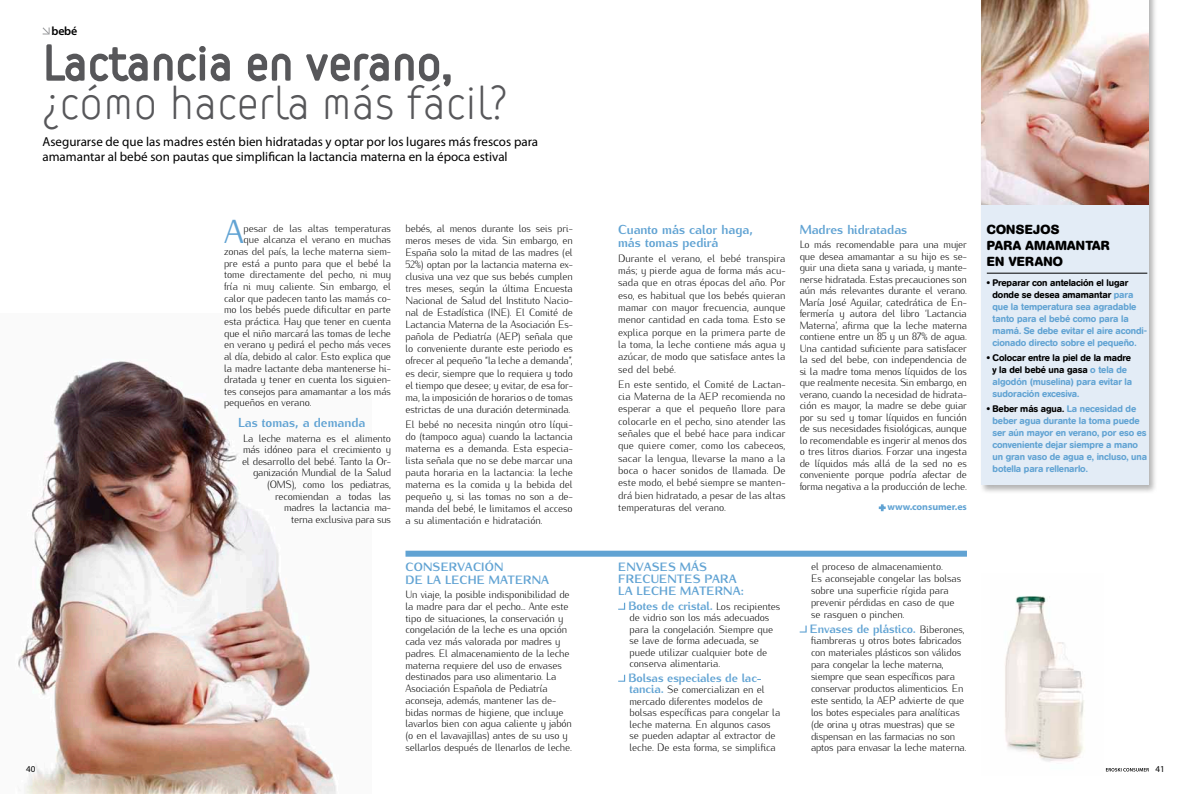
<style>
.page{position:relative;width:1191px;height:794px;background:#fff}
.page>*{position:absolute;margin:0;border:0;box-sizing:border-box;transform-origin:0 0}
.t1{font:46px "VSV Melon Light";letter-spacing:-.03em;color:#57575a}
.t2{font:33.1px "Kurier";color:#61a3d3;scale:.96 1}
.t3{font:13px/15px "Myriad Pro";color:#000}
.t4{font:800 13px/12.8px "Kurier";letter-spacing:-.005em;color:#61a3d3;scale:.96 1}
.t5{font:700 13px/16px "AG Book Rounded";letter-spacing:.02em;color:#000}
.t6{font:800 12px/12px "Kurier";letter-spacing:.015em;color:#61a3d3;scale:.96 1}
.t7{font:800 12px "Kurier";letter-spacing:-.01em;color:#61a3d3;scale:.96 1}
.t8{font:600 12px "Myriad Pro";color:#000}
.t9{font:300 10.6px/11.5px "Kurier";letter-spacing:-.015em;color:#000;text-align:justify;scale:.96 1}
.t10{font:700 9.6px "Myriad Pro";letter-spacing:-.01em;color:#61a3d3;scale:1.04 1}
.t11{font:500 9.5px/12px "AG Book Rounded";letter-spacing:-.01em;color:#61a3d3}
.t12{font:9px "Myriad Pro";color:#000}
.s1{font-weight:300;font-size:10.6px;color:#000}
.s2{font-weight:800;font-size:12px;color:#61a3d3}
.s3{color:#000}
</style>
<div class="page">
<img style="left:1005px;top:596px;width:79px;height:166px">
<img style="left:18px;top:360px;width:318px;height:434px">
<div style="left:979px;top:0;width:178px;height:494px;background:#000;opacity:.3"></div>
<div style="left:981px;top:0;width:167px;height:485px;background:#e3ecf6"></div>
<img style="left:981px;top:0;width:167px;height:204px">
<svg style="left:43px;top:27px;width:7px;height:8px"></svg>
<svg style="left:46px;top:44px;width:184px;height:38px"></svg>
<svg style="left:247px;top:53px;width:44px;height:29px"></svg>
<svg style="left:306px;top:53px;width:145px;height:34px"></svg>
<svg style="left:878px;top:504px;width:8px;height:8px"></svg>
<hr style="left:986px;top:273px;width:161px;height:1px;background:#000">
<svg style="left:618px;top:603px;width:7px;height:7px"></svg>
<svg style="left:618px;top:675px;width:7px;height:7px"></svg>
<svg style="left:799px;top:625px;width:7px;height:7px"></svg>
<div style="left:405px;top:550px;width:562px;height:6px;background:#61a3d3"></div>
<svg style="left:1106px;top:768px;width:42px;height:3px"></svg>
<p class="t8" style="left:52px;top:24px;width:27px">bebé</p>
<h1 class="t1" style="left:43px;top:75px;width:466px">¿cómo hacerla más fácil?</h1>
<p class="t3" style="left:43px;top:134px;width:497px">Asegurarse de que las madres estén bien hidratadas y optar por los lugares más frescos para amamantar al bebé son pautas que simplifican la lactancia materna en la época estival</p>
<h2 class="t2" style="left:224px;top:206px;width:22px">A</h2>
<p class="t9" style="left:243px;top:222px;width:155px">pesar de las altas temperaturas</p>
<p class="t9" style="left:243px;top:233px;width:155px">que alcanza el verano en muchas</p>
<p class="t9" style="left:224px;top:245px;width:175px">zonas del país, la leche materna siem-</p>
<p class="t9" style="left:224px;top:256px;width:175px">pre está a punto para que el bebé la</p>
<p class="t9" style="left:224px;top:268px;width:175px">tome directamente del pecho, ni muy</p>
<p class="t9" style="left:224px;top:280px;width:175px">fría ni muy caliente. Sin embargo, el</p>
<p class="t9" style="left:224px;top:291px;width:175px">calor que padecen tanto las mamás co-</p>
<p class="t9" style="left:224px;top:303px;width:175px">mo los bebés puede dificultar en parte</p>
<p class="t9" style="left:224px;top:315px;width:175px">esta práctica. Hay que tener en cuenta</p>
<p class="t9" style="left:224px;top:326px;width:175px">que el niño marcará las tomas de leche</p>
<p class="t9" style="left:224px;top:338px;width:175px">en verano y pedirá el pecho más veces</p>
<p class="t9" style="left:224px;top:349px;width:175px">al día, debido al calor. Esto explica que</p>
<p class="t9" style="left:224px;top:361px;width:175px">la madre lactante deba mantenerse hi-</p>
<p class="t9" style="left:224px;top:373px;width:175px">dratada y tener en cuenta los siguien-</p>
<p class="t9" style="left:224px;top:384px;width:175px">tes consejos para amamantar a los más</p>
<p class="t9" style="left:224px;top:396px;width:93px">pequeños en verano.</p>
<p class="t4" style="left:238px;top:415px;width:134px">Las tomas, a demanda</p>
<p class="t9" style="left:242px;top:431px;width:157px;text-align:right">La leche materna es el alimento más idóneo para el crecimiento y el desarrollo del bebé. Tanto la Or&shy;ganización Mundial de la Salud (OMS), como los pediatras, recomiendan a todas las madres la lactancia ma-<br>terna exclusiva para sus</p>
<p class="t9" style="left:405px;top:221px;width:176px;line-height:12px">bebés, al menos durante los seis pri&shy;meros meses de vida. Sin embargo, en España solo la mitad de las madres (el 52%) optan por la lactancia materna ex&shy;clusiva una vez que sus bebés cumplen tres meses, según la última Encuesta Nacional de Salud del Instituto Nacio&shy;nal de Estadística (INE). El Comité de Lactancia Materna de la Asociación Es&shy;pañola de Pediatría (AEP) señala que lo conveniente durante este periodo es ofrecer al pequeño “la leche a demanda”, es decir, siempre que lo requiera y todo el tiempo que desee; y evitar, de esa for&shy;ma, la imposición de horarios o de tomas estrictas de una duración determinada.</p>
<p class="t9" style="left:405px;top:417px;width:176px;line-height:12px">El bebé no necesita ningún otro líqui&shy;do (tampoco agua) cuando la lactancia materna es a demanda. Esta especia&shy;lista señala que no se debe marcar una pauta horaria en la lactancia: la leche materna es la comida y la bebida del pequeño y, si las tomas no son a de&shy;manda del bebé, le limitamos el acceso a su alimentación e hidratación.</p>
<p class="t6" style="left:405px;top:560px;width:151px">Conservación<br>de la leche materna</p>
<p class="t9" style="left:405px;top:588px;width:175px;text-align:left">Un viaje, la posible indisponibilidad de la madre para dar el pecho… Ante este tipo de situaciones, la conservación y congelación de la leche es una opción cada vez más valorada por madres y padres. El almacenamiento de la leche materna requiere del uso de envases destinados para uso alimentario. La Asociación Española de Pediatría aconseja, además, mantener las de&shy;bidas normas de higiene, que incluye lavarlos bien con agua caliente y jabón (o en el lavavajillas) antes de su uso y sellarlos después de llenarlos de leche.</p>
<p class="t4" style="left:618px;top:222px;width:142px">Cuanto más calor haga, más tomas pedirá</p>
<p class="t9" style="left:618px;top:251px;width:176px;line-height:12.3px">Durante el verano, el bebé transpira más; y pierde agua de forma más acu&shy;sada que en otras épocas del año. Por eso, es habitual que los bebés quieran mamar con mayor frecuencia, aunque menor cantidad en cada toma. Esto se explica porque en la primera parte de la toma, la leche contiene más agua y azúcar, de modo que satisface antes la sed del bebé.</p>
<p class="t9" style="left:618px;top:377px;width:176px;line-height:12.3px">En este sentido, el Comité de Lactan&shy;cia Materna de la AEP recomienda no esperar a que el pequeño llore para colocarle en el pecho, sino atender las señales que el bebé hace para indicar que quiere comer, como los cabeceos, sacar la lengua, llevarse la mano a la boca o hacer sonidos de llamada. De este modo, el bebé siempre se manten&shy;drá bien hidratado, a pesar de las altas temperaturas del verano.</p>
<p class="t4" style="left:799px;top:222px;width:114px">Madres hidratadas</p>
<p class="t9" style="left:799px;top:238px;width:176px">Lo más recomendable para una mujer que desea amamantar a su hijo es se&shy;guir una dieta sana y variada, y mante&shy;nerse hidratada. Estas precauciones son aún más relevantes durante el verano.<br>María José Aguilar, catedrática de En&shy;fermería y autora del libro ‘Lactancia Materna’, afirma que la leche materna contiene entre un 85 y un 87% de agua.<br>Una cantidad suficiente para satisfacer la sed del bebe, con independencia de si la madre toma menos líquidos de los que realmente necesita. Sin embargo, en verano, cuando la necesidad de hidrata&shy;ción es mayor, la madre se debe guiar por su sed y tomar líquidos en función de sus necesidades fisiológicas, aunque lo recomendable es ingerir al menos dos o tres litros diarios. Forzar una ingesta de líquidos más allá de la sed no es conveniente porque podría afectar de forma negativa a la producción de leche.</p>
<p class="t10" style="left:887px;top:501px;width:78px">www.consumer.es</p>
<p class="t6" style="left:618px;top:560px;width:132px">Envases más frecuentes para la leche materna:</p>
<p class="t6" style="left:628px;top:599px;width:160px">Botes de cristal. <span class="s1">Los recipientes</span></p>
<p class="t9" style="left:629px;top:611px;width:151px;text-align:left">de vidrio son los más adecuados para la congelación. Siempre que se lave de forma adecuada, se puede utilizar cualquier bote de conserva alimentaria.</p>
<p class="t7" style="left:628px;top:668px;width:140px">Bolsas especiales de lac-</p>
<p class="t9" style="left:629px;top:683px;width:159px;text-align:left"><span class="s2">tancia.</span> Se comercializan en el mercado diferentes modelos de bolsas específicas para congelar la leche materna. En algunos casos se pueden adaptar al extractor de leche. De esta forma, se simplifica</p>
<p class="t9" style="left:811px;top:560px;width:158px;line-height:11.9px;text-align:left">el proceso de almacenamiento.<br>Es aconsejable congelar las bolsas sobre una superficie rígida para prevenir pérdidas en caso de que se rasguen o pinchen.</p>
<p class="t6" style="left:810px;top:622px;width:163px">Envases de plástico. <span class="s1">Biberones,</span></p>
<p class="t9" style="left:811px;top:634px;width:164px;line-height:11.9px;text-align:left">fiambreras y otros botes fabricados con materiales plásticos son válidos para congelar la leche materna, siempre que sean específicos para conservar productos alimenticios. En este sentido, la AEP advierte de que los botes especiales para analíticas (de orina y otras muestras) que se dispensan en las farmacias no son aptos para envasar la leche materna.</p>
<p class="t5" style="left:986px;top:222px;width:124px">CONSEJOS<br>PARA AMAMANTAR<br>EN VERANO</p>
<p class="t11" style="left:992px;top:277px;width:156px;text-indent:-6px"><span class="s3">• Preparar con antelación el lugar donde se desea amamantar</span> para que la temperatura sea agradable tanto para el bebé como para la mamá. Se debe evitar el aire acondi&shy;cionado directo sobre el pequeño.</p>
<p class="t11" style="left:992px;top:352px;width:141px;text-indent:-6px"><span class="s3">• Colocar entre la piel de la madre y la del bebé una gasa</span> o tela de algodón (muselina) para evitar la sudoración excesiva.</p>
<p class="t11" style="left:992px;top:403px;width:156px;text-indent:-6px"><span class="s3">• Beber más agua.</span> La necesidad de beber agua durante la toma puede ser aún mayor en verano, por eso es conveniente dejar siempre a mano un gran vaso de agua e, incluso, una botella para rellenarlo.</p>
<p class="t12" style="left:26px;top:763px;width:11px">40</p>
<p class="t12" style="left:1155px;top:763px;width:11px">41</p>
</div>
